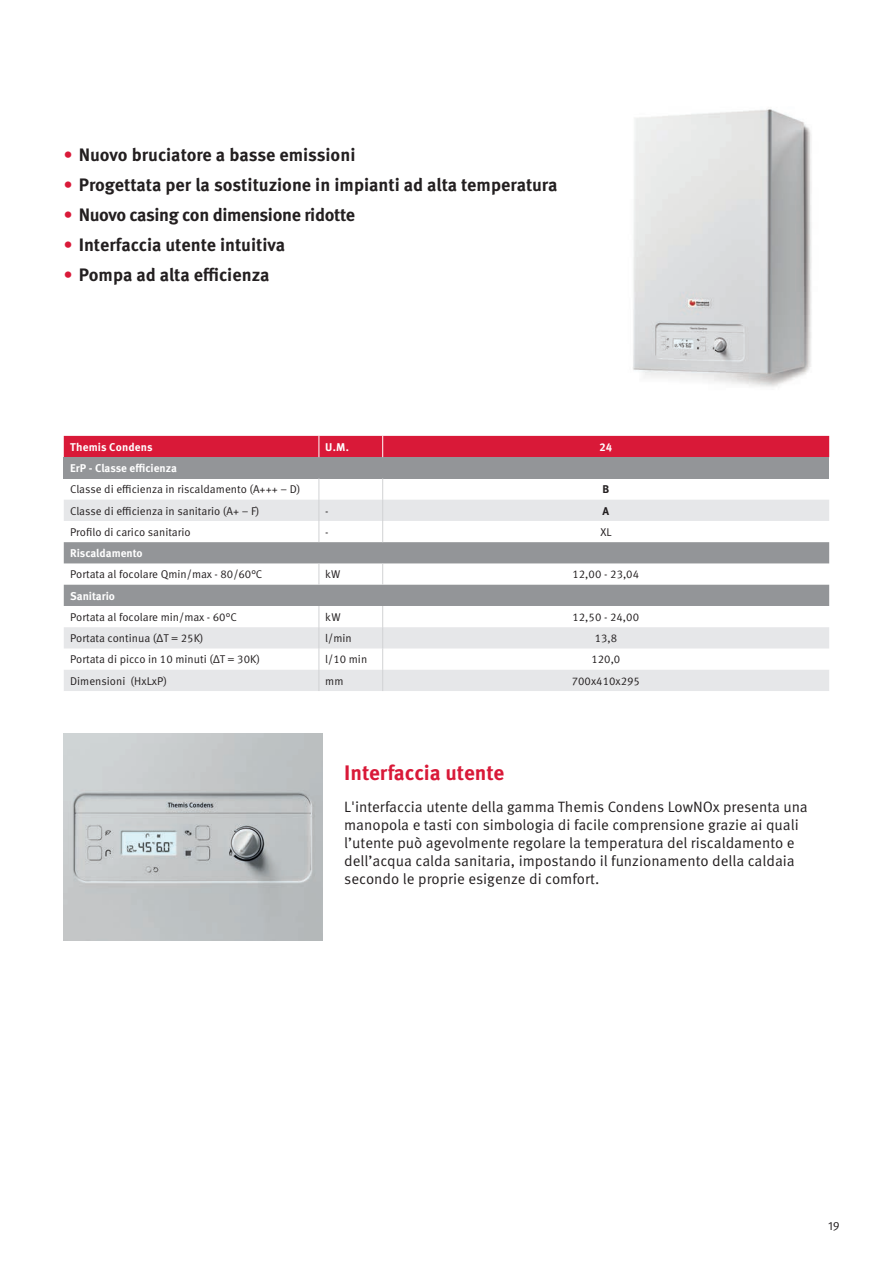
<style>
.page{position:relative;width:893px;height:1263px;background:#fff}
.page>*{position:absolute;margin:0;border:0;box-sizing:border-box;transform-origin:0 0}
.t1{font:700 21px "Meta Pro";color:#d91938}
.t2{font:700 18px "Meta Pro";letter-spacing:-.005em;color:#231f20}
.t3{font:15px/18px "Meta Pro Norm";color:#231f20}
.t4{font:12px "Meta Pro Norm";color:#231f20}
.t5{font:11.25px "Meta Pro Norm";color:#231f20}
.t6{font:700 11.25px "Meta Pro";color:#fff}
.t7{font:700 11.25px "Meta Pro";color:#231f20}
.s1{color:#d91938}
</style>
<div class="page">
<img style="left:633px;top:109px;width:179px;height:278px">
<div style="left:64px;top:457px;width:765px;height:21px;background:#939598"></div>
<svg style="left:64px;top:500px;width:765px;height:191px"></svg>
<svg style="left:64px;top:542px;width:765px;height:64px;fill:#939598"></svg>
<svg style="left:319px;top:478px;width:1px;height:64px"></svg>
<svg style="left:382px;top:478px;width:1px;height:64px"></svg>
<svg style="left:319px;top:563px;width:1px;height:22px"></svg>
<svg style="left:382px;top:563px;width:1px;height:22px"></svg>
<svg style="left:319px;top:606px;width:1px;height:85px"></svg>
<svg style="left:382px;top:606px;width:1px;height:85px"></svg>
<div style="left:64px;top:436px;width:765px;height:21px;background:#d91938"></div>
<img style="left:64px;top:733px;width:259px;height:208px">
<h2 class="t2" style="left:64px;top:141px;width:293px"><span class="s1">•</span> Nuovo bruciatore a basse emissioni</h2>
<h2 class="t2" style="left:64px;top:171px;width:495px"><span class="s1">•</span> Progettata per la sostituzione in impianti ad alta temperatura</h2>
<h2 class="t2" style="left:64px;top:201px;width:293px"><span class="s1">•</span> Nuovo casing con dimensione ridotte</h2>
<h2 class="t2" style="left:64px;top:231px;width:223px"><span class="s1">•</span> Interfaccia utente intuitiva</h2>
<h2 class="t2" style="left:64px;top:261px;width:207px"><span class="s1">•</span> Pompa ad alta efficienza</h2>
<p class="t6" style="left:70px;top:438px;width:84px">Themis Condens</p>
<p class="t6" style="left:325px;top:438px;width:25px">U.M.</p>
<p class="t6" style="left:599px;top:438px;width:14px">24</p>
<p class="t6" style="left:70px;top:459px;width:108px">ErP - Classe efficienza</p>
<p class="t5" style="left:70px;top:481px;width:232px">Classe di efficienza in riscaldamento (A+++ − D)</p>
<p class="t7" style="left:602px;top:481px;width:8px">B</p>
<p class="t5" style="left:70px;top:502px;width:191px">Classe di efficienza in sanitario (A+ − F)</p>
<p class="t5" style="left:325px;top:502px;width:5px">-</p>
<p class="t7" style="left:603px;top:502px;width:8px">A</p>
<p class="t5" style="left:70px;top:523px;width:122px">Profilo di carico sanitario</p>
<p class="t5" style="left:325px;top:523px;width:5px">-</p>
<p class="t5" style="left:600px;top:523px;width:13px">XL</p>
<p class="t6" style="left:70px;top:544px;width:74px">Riscaldamento</p>
<p class="t5" style="left:70px;top:566px;width:194px">Portata al focolare Qmin/max - 80/60°C</p>
<p class="t5" style="left:325px;top:566px;width:17px">kW</p>
<p class="t5" style="left:572px;top:566px;width:68px">12,00 - 23,04</p>
<p class="t6" style="left:70px;top:587px;width:46px">Sanitario</p>
<p class="t5" style="left:70px;top:608px;width:168px">Portata al focolare min/max - 60°C</p>
<p class="t5" style="left:325px;top:608px;width:17px">kW</p>
<p class="t5" style="left:572px;top:608px;width:68px">12,50 - 24,00</p>
<p class="t5" style="left:70px;top:630px;width:135px">Portata continua (∆T = 25K)</p>
<p class="t5" style="left:325px;top:630px;width:28px">l/min</p>
<p class="t5" style="left:595px;top:630px;width:24px">13,8</p>
<p class="t5" style="left:70px;top:651px;width:191px">Portata di picco in 10 minuti (∆T = 30K)</p>
<p class="t5" style="left:325px;top:651px;width:43px">l/10 min</p>
<p class="t5" style="left:591px;top:651px;width:30px">120,0</p>
<p class="t5" style="left:70px;top:672px;width:98px">Dimensioni (HxLxP)</p>
<p class="t5" style="left:325px;top:672px;width:20px">mm</p>
<p class="t5" style="left:572px;top:672px;width:70px">700x410x295</p>
<h1 class="t1" style="left:344px;top:756px;width:162px">Interfaccia utente</h1>
<p class="t3" style="left:344px;top:796px;width:465px">L'interfaccia utente della gamma Themis Condens LowNOx presenta una manopola e tasti con simbologia di facile comprensione grazie ai quali l’utente può agevolmente regolare la temperatura del riscaldamento e dell’acqua calda sanitaria, impostando il funzionamento della caldaia secondo le proprie esigenze di comfort.</p>
<p class="t4" style="left:828px;top:1216px;width:13px">19</p>
</div>
